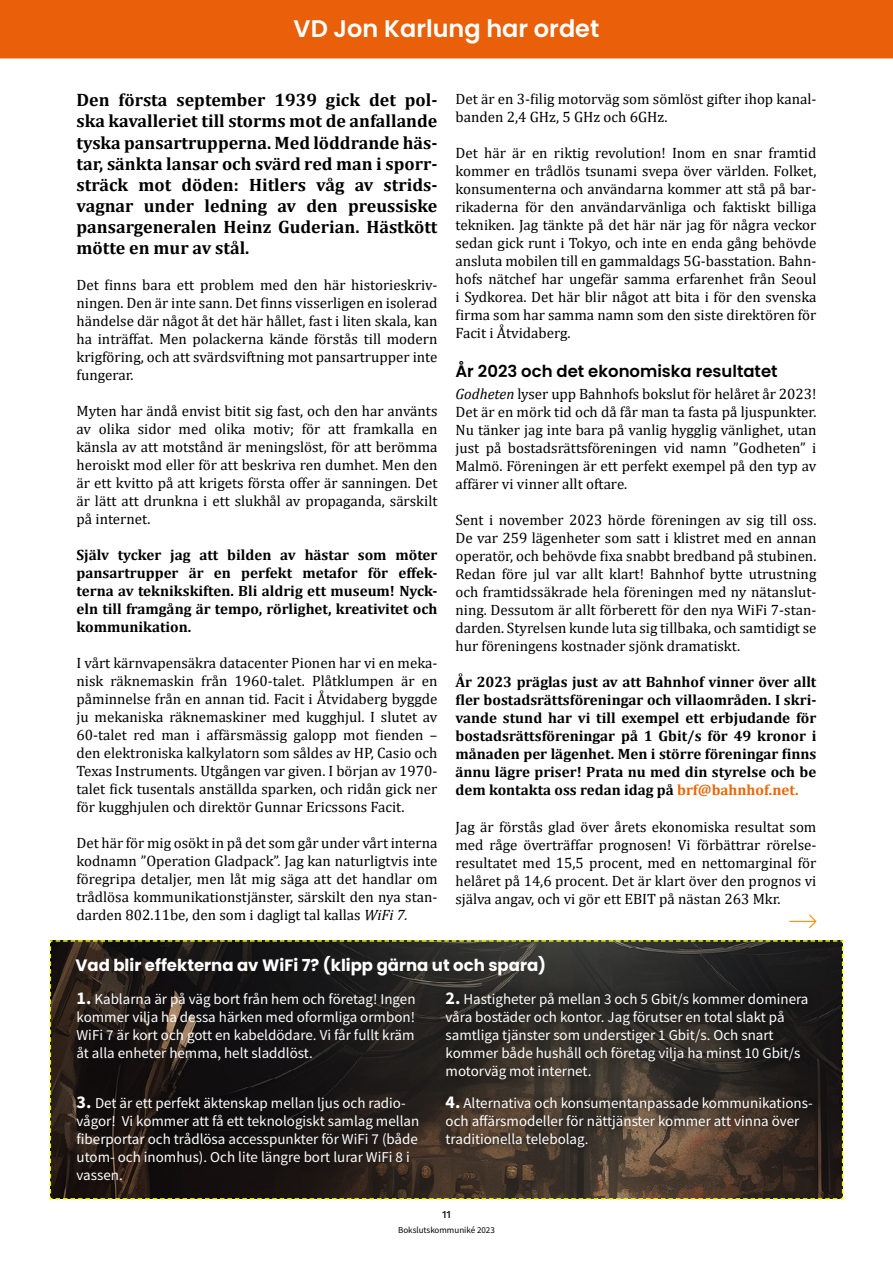
<style>
.page{position:relative;width:893px;height:1263px;background:#fff}
.page>*{position:absolute;margin:0;border:0;box-sizing:border-box;transform-origin:0 0}
.t1{font:600 24px "Poppins";color:#fff}
.t2{font:700 18px/21px "Cambria";color:#000;text-align:justify}
.t3{font:700 16.5px "Poppins";color:#fff}
.t4{font:600 16.5px "Poppins";color:#000}
.t5{font:15px/18px "Cambria";color:#000;text-align:justify}
.t6{font:15px/18px "Source Sans Pro";color:#fff}
.t7{font:700 15px/18px "Cambria";color:#000;text-align:justify}
.t8{font:500 10.5px "Work Sans";color:#000}
.t9{font:9px "Source Sans Pro";color:#020203}
.s1{font-style:italic}
.s2{color:#ec6608}
.s3{font-weight:700;font-size:18px}
</style>
<div class="page">
<svg style="left:49px;top:940px;width:795px;height:260px;background:#29231c"></svg>
<div style="left:0;top:0;width:893px;height:58px;background:#ea600a"></div>
<svg style="left:789px;top:914px;width:27px;height:14px"></svg>
<svg style="left:433px;top:979px;width:388px;height:114px;background:#292723"></svg>
<div style="left:437px;top:1087px;width:383px;height:69px;background:#000;opacity:.9"></div>
<h1 class="t1" style="left:294px;top:15px;width:307px">VD Jon Karlung har ordet</h1>
<p class="t2" style="left:77px;top:89px;width:362px">Den första september 1939 gick det pol&shy;ska kavalleriet till storms mot de anfallande tyska pansartrupperna. Med löddrande häs&shy;tar, sänkta lansar och svärd red man i sporr&shy;sträck mot döden: Hitlers våg av strids&shy;vagnar under ledning av den preussiske pansargeneralen Heinz Guderian. Hästkött mötte en mur av stål.</p>
<p class="t5" style="left:77px;top:275px;width:362px">Det finns bara ett problem med den här historieskriv&shy;ningen. Den är inte sann. Det finns visserligen en isolerad händelse där något åt det här hållet, fast i liten skala, kan ha inträffat. Men polackerna kände förstås till modern krigföring, och att svärdsviftning mot pansartrupper inte fungerar.</p>
<p class="t5" style="left:77px;top:401px;width:362px">Myten har ändå envist bitit sig fast, och den har använts av olika sidor med olika motiv; för att framkalla en känsla av att motstånd är meningslöst, för att berömma heroiskt mod eller för att beskriva ren dumhet. Men den är ett kvitto på att krigets första offer är sanningen. Det är lätt att drunkna i ett slukhål av propaganda, särskilt på internet.</p>
<p class="t7" style="left:77px;top:545px;width:362px">Själv tycker jag att bilden av hästar som möter pansartrupper är en perfekt metafor för effek&shy;terna av teknikskiften. Bli aldrig ett museum! Nyck&shy;eln till framgång är tempo, rörlighet, kreativitet och kommunikation.</p>
<p class="t5" style="left:77px;top:653px;width:362px">I vårt kärnvapensäkra datacenter Pionen har vi en meka&shy;nisk räknemaskin från 1960-talet. Plåtklumpen är en påminnelse från en annan tid. Facit i Åtvidaberg byggde ju mekaniska räknemaskiner med kugghjul. I slutet av 60-talet red man i affärsmässig galopp mot fienden – den elektroniska kalkylatorn som såldes av HP, Casio och Texas Instruments. Utgången var given. I början av 1970- talet fick tusentals anställda sparken, och ridån gick ner för kugghjulen och direktör Gunnar Ericssons Facit.</p>
<p class="t5" style="left:77px;top:833px;width:362px">Det här för mig osökt in på det som går under vårt interna kodnamn ”Operation Gladpack”. Jag kan naturligtvis inte föregripa detaljer, men låt mig säga att det handlar om trådlösa kommunikationstjänster, särskilt den nya stan&shy;darden 802.11be, den som i dagligt tal kallas <span class="s1">WiFi 7.</span></p>
<p class="t5" style="left:455px;top:90px;width:362px">Det är en 3-filig motorväg som sömlöst gifter ihop kanal&shy;banden 2,4 GHz, 5 GHz och 6GHz.</p>
<p class="t5" style="left:455px;top:144px;width:362px">Det här är en riktig revolution! Inom en snar framtid kommer en trådlös tsunami svepa över världen. Folket, konsumenterna och användarna kommer att stå på bar&shy;rikaderna för den användarvänliga och faktiskt billiga tekniken. Jag tänkte på det här när jag för några veckor sedan gick runt i Tokyo, och inte en enda gång behövde ansluta mobilen till en gammaldags 5G-basstation. Bahn&shy;hofs nätchef har ungefär samma erfarenhet från Seoul i Sydkorea. Det här blir något att bita i för den svenska firma som har samma namn som den siste direktören för Facit i Åtvidaberg.</p>
<p class="t4" style="left:455px;top:362px;width:324px">År 2023 och det ekonomiska resultatet</p>
<p class="t5" style="left:455px;top:385px;width:362px"><span class="s1">Godheten</span> lyser upp Bahnhofs bokslut för helåret år 2023!<br>Det är en mörk tid och då får man ta fasta på ljuspunkter.<br>Nu tänker jag inte bara på vanlig hygglig vänlighet, utan just på bostadsrättsföreningen vid namn ”Godheten” i Malmö. Föreningen är ett perfekt exempel på den typ av affärer vi vinner allt oftare.</p>
<p class="t5" style="left:455px;top:511px;width:362px">Sent i november 2023 hörde föreningen av sig till oss.<br>De var 259 lägenheter som satt i klistret med en annan operatör, och behövde fixa snabbt bredband på stubinen.<br>Redan före jul var allt klart! Bahnhof bytte utrustning och framtidssäkrade hela föreningen med ny nätanslut&shy;ning. Dessutom är allt förberett för den nya WiFi 7-stan&shy;darden. Styrelsen kunde luta sig tillbaka, och samtidigt se hur föreningens kostnader sjönk dramatiskt.</p>
<p class="t7" style="left:455px;top:673px;width:362px">År 2023 präglas just av att Bahnhof vinner över allt fler bostadsrättsföreningar och villaområden. I skri&shy;vande stund har vi till exempel ett erbjudande för bostadsrättsföreningar på 1 Gbit/s för 49 kronor i månaden per lägenhet. Men i större föreningar finns ännu lägre priser! Prata nu med din styrelse och be dem kontakta oss redan idag på <span class="s2">brf@bahnhof.net.</span></p>
<p class="t5" style="left:455px;top:817px;width:362px">Jag är förstås glad över årets ekonomiska resultat som med råge överträffar prognosen! Vi förbättrar rörelse&shy;resultatet med 15,5 procent, med en nettomarginal för helåret på 14,6 procent. Det är klart över den prognos vi själva angav, och vi gör ett EBIT på nästan 263 Mkr.</p>
<p class="t3" style="left:75px;top:955px;width:472px">Vad blir effekterna av WiFi 7? (klipp gärna ut och spara)</p>
<p class="t6" style="left:77px;top:990px;width:340px;text-align:justify"><span class="s3">1.</span> Kablarna är på väg bort från hem och företag! Ingen kommer vilja ha dessa härken med oformliga ormbon!<br>WiFi 7 är kort och gott en kabeldödare. Vi får fullt kräm åt alla enheter hemma, helt sladdlöst.</p>
<p class="t6" style="left:446px;top:990px;width:364px"><span class="s3">2.</span> Hastigheter på mellan 3 och 5 Gbit/s kommer dominera våra bostäder och kontor. Jag förutser en total slakt på samtliga tjänster som understiger 1 Gbit/s. Och snart kommer både hushåll och företag vilja ha minst 10 Gbit/s motorväg mot internet.</p>
<p class="t6" style="left:77px;top:1094px;width:344px"><span class="s3">3.</span> Det är ett perfekt äktenskap mellan ljus och radio&shy;vågor! Vi kommer att få ett teknologiskt samlag mellan fiberportar och trådlösa accesspunkter för WiFi 7 (både utom- och inomhus). Och lite längre bort lurar WiFi 8 i vassen.</p>
<p class="t6" style="left:446px;top:1094px;width:369px"><span class="s3">4.</span> Alternativa och konsumentanpassade kommunikations&shy;och affärsmodeller för nättjänster kommer att vinna över traditionella telebolag.</p>
<p class="t8" style="left:442px;top:1208px;width:10px">11</p>
<p class="t9" style="left:398px;top:1224px;width:98px">Bokslutskommuniké 2023</p>
</div>
